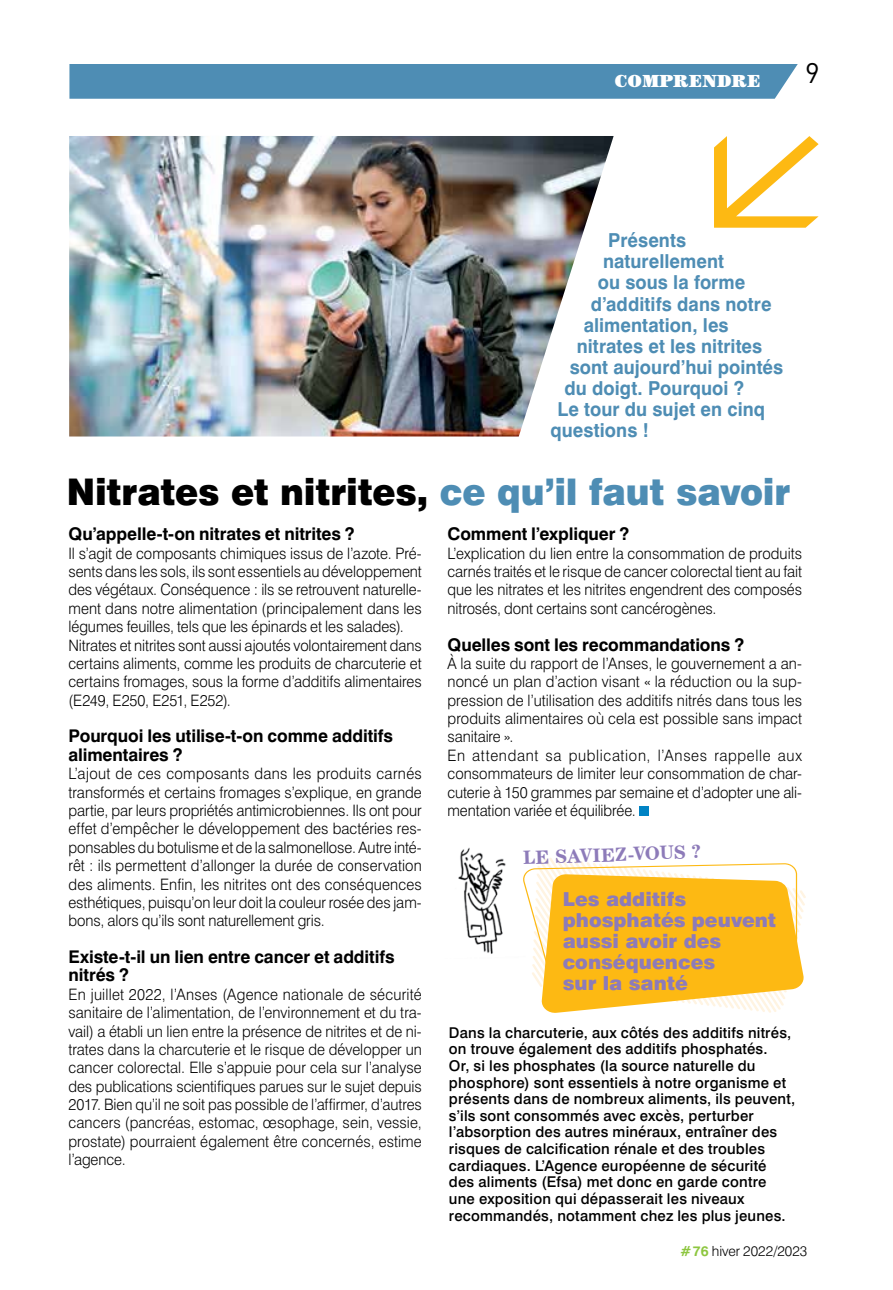
<style>
.page{position:relative;width:893px;height:1290px;background:#fff}
.page>*{position:absolute;margin:0;border:0;box-sizing:border-box;transform-origin:0 0}
.t1{font:900 36.75px "Swiss 721 BT";letter-spacing:-.005em;color:#000;scale:.95 1}
.t2{font:28px "DIN Pro";color:#000}
.t3{font:700 19.25px "Swiss 721 BT";letter-spacing:.005em;color:#4e8db4;scale:.96 1}
.t4{font:900 19.25px/21px "Swiss 721 BT";color:#8d7bb9}
.t5{font:700 19.25px "Century Std";color:#8d7bb9}
.t6{font:700 17.5px/18.4px "Swiss 721 BT";letter-spacing:-.005em;color:#000}
.t7{font:900 17.5px "Century Std";color:#fff}
.t8{font:300 15.75px/18.4px "Swiss 721 BT";color:#000;text-align:justify;scale:.95 1}
.t9{font:500 14.88px/16.6px "Swiss 721 BT";letter-spacing:.015em;color:#000}
.t10{font:300 14px "Swiss 721 BT";color:#000}
.s1{color:#4e8db4}
.s2{font-weight:700;color:#8dc63f}
</style>
<div class="page">
<img style="left:458px;top:847px;width:48px;height:107px">
<div style="left:639px;top:806px;width:10px;height:10px;background:#0083c4"></div>
<img style="left:69px;top:136px;width:545px;height:300px">
<div style="left:69px;top:64px;width:729px;height:35px;background:#4e8db4"></div>
<svg style="left:523px;top:858px;width:283px;height:155px"></svg>
<p class="t7" style="left:615px;top:71px;width:147px">COMPRENDRE</p>
<h2 class="t2" style="left:805px;top:54px;width:16px">9</h2>
<p class="t3" style="left:608px;top:229px;width:83px">Présents</p>
<p class="t3" style="left:603px;top:250px;width:128px">naturellement</p>
<p class="t3" style="left:598px;top:271px;width:155px">ou sous la forme</p>
<p class="t3" style="left:591px;top:292px;width:190px">d’additifs dans notre</p>
<p class="t3" style="left:584px;top:313px;width:153px">alimentation, les</p>
<p class="t3" style="left:577px;top:334px;width:195px">nitrates et les nitrites</p>
<p class="t3" style="left:570px;top:355px;width:224px">sont aujourd’hui pointés</p>
<p class="t3" style="left:564px;top:376px;width:189px">du doigt. Pourquoi ?</p>
<p class="t3" style="left:557px;top:397px;width:218px">Le tour du sujet en cinq</p>
<p class="t3" style="left:550px;top:418px;width:104px">questions !</p>
<h1 class="t1" style="left:67px;top:469px;width:763px">Nitrates et nitrites, <span class="s1">ce qu’il faut savoir</span></h1>
<p class="t6" style="left:68px;top:525px;width:288px">Qu’appelle-t-on nitrates et nitrites ?</p>
<p class="t8" style="left:68px;top:544px;width:373px;text-align:left">Il s’agit de composants chimiques issus de l’azote. Pré&shy;sents dans les sols, ils sont essentiels au développement des végétaux. Conséquence : ils se retrouvent naturelle&shy;ment dans notre alimentation (principalement dans les légumes feuilles, tels que les épinards et les salades).<br>Nitrates et nitrites sont aussi ajoutés volontairement dans certains aliments, comme les produits de charcuterie et certains fromages, sous la forme d’additifs alimentaires (E249, E250, E251, E252).</p>
<p class="t6" style="left:68px;top:727px;width:326px">Pourquoi les utilise-t-on comme additifs alimentaires ?</p>
<p class="t8" style="left:68px;top:764px;width:373px">L’ajout de ces composants dans les produits carnés transformés et certains fromages s’explique, en grande partie, par leurs propriétés antimicrobiennes. Ils ont pour effet d’empêcher le développement des bactéries res&shy;ponsables du botulisme et de la salmonellose. Autre inté&shy;rêt : ils permettent d’allonger la durée de conservation des aliments. Enfin, les nitrites ont des conséquences esthétiques, puisqu’on leur doit la couleur rosée des jam&shy;bons, alors qu’ils sont naturellement gris.</p>
<p class="t6" style="left:68px;top:947px;width:328px">Existe-t-il un lien entre cancer et additifs nitrés ?</p>
<p class="t8" style="left:68px;top:985px;width:373px">En juillet 2022, l’Anses (Agence nationale de sécurité sanitaire de l’alimentation, de l’environnement et du tra&shy;vail) a établi un lien entre la présence de nitrites et de ni&shy;trates dans la charcuterie et le risque de développer un cancer colorectal. Elle s’appuie pour cela sur l’analyse des publications scientifiques parues sur le sujet depuis 2017. Bien qu’il ne soit pas possible de l’affirmer, d’autres cancers (pancréas, estomac, œsophage, sein, vessie, prostate) pourraient également être concernés, estime l’agence.</p>
<p class="t6" style="left:447px;top:525px;width:183px">Comment l’expliquer ?</p>
<p class="t8" style="left:447px;top:544px;width:375px">L’explication du lien entre la consommation de produits carnés traités et le risque de cancer colorectal tient au fait que les nitrates et les nitrites engendrent des composés nitrosés, dont certains sont cancérogènes.</p>
<p class="t6" style="left:447px;top:635px;width:298px">Quelles sont les recommandations ?</p>
<p class="t8" style="left:447px;top:654px;width:375px;text-align:left">À la suite du rapport de l’Anses, le gouvernement a an&shy;noncé un plan d’action visant « la réduction ou la sup&shy;pression de l’utilisation des additifs nitrés dans tous les produits alimentaires où cela est possible sans impact sanitaire ».<br>En attendant sa publication, l’Anses rappelle aux consommateurs de limiter leur consommation de char&shy;cuterie à 150 grammes par semaine et d’adopter une ali&shy;mentation variée et équilibrée.</p>
<p class="t5" style="left:523px;top:846px;width:179px;rotate:-2deg">LE SAVIEZ-VOUS ?</p>
<p class="t4" style="left:563px;top:888px;width:215px">Les additifs phosphatés peuvent aussi avoir des conséquences<br>sur la santé</p>
<p class="t9" style="left:449px;top:1024px;width:348px">Dans la charcuterie, aux côtés des additifs nitrés, on trouve également des additifs phosphatés.<br>Or, si les phosphates (la source naturelle du phosphore) sont essentiels à notre organisme et présents dans de nombreux aliments, ils peuvent, s’ils sont consommés avec excès, perturber l’absorption des autres minéraux, entraîner des risques de calcification rénale et des troubles cardiaques. L’Agence européenne de sécurité des aliments (Efsa) met donc en garde contre une exposition qui dépasserait les niveaux recommandés, notamment chez les plus jeunes.</p>
<p class="t10" style="left:681px;top:1242px;width:128px"><span class="s2">#76</span> hiver 2022/2023</p>
</div>
